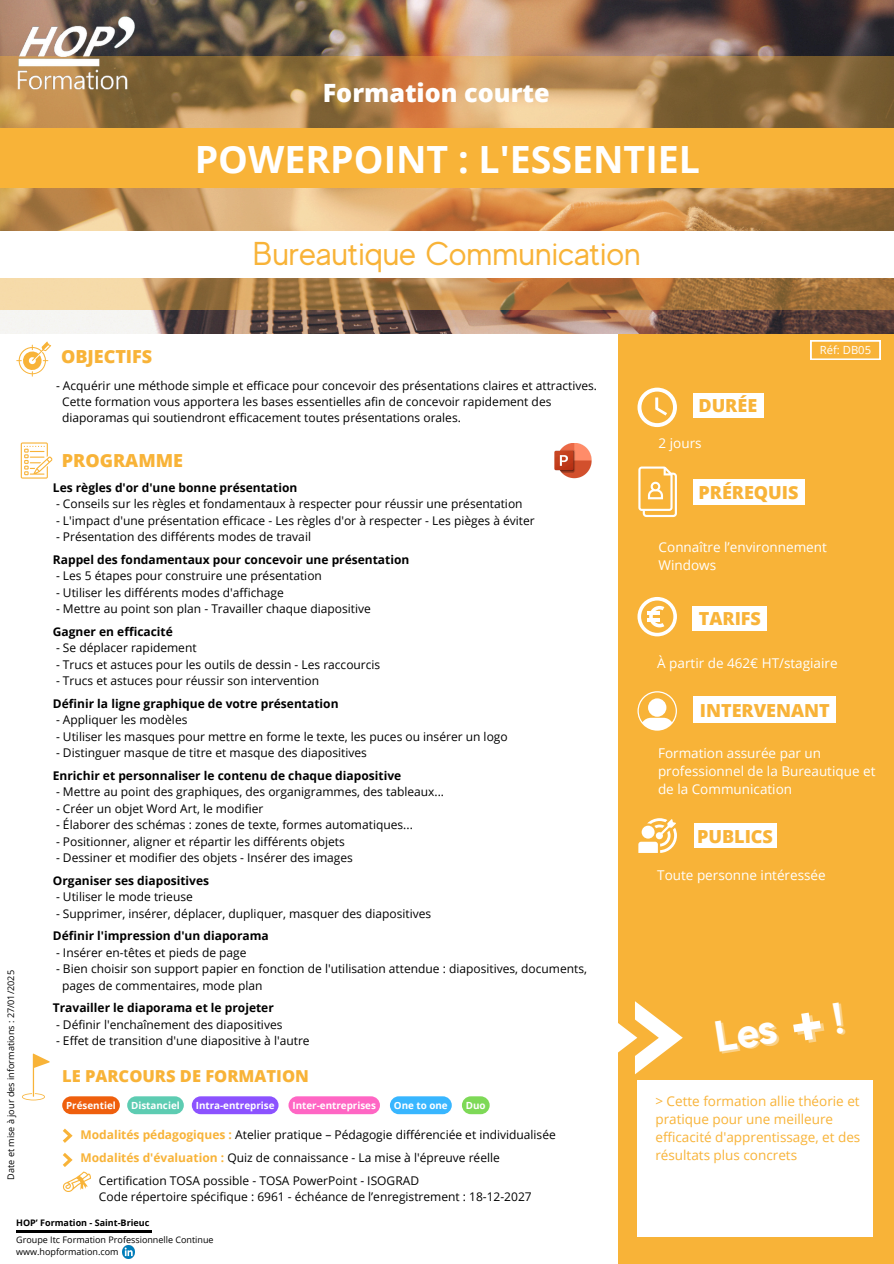
<style>
.page{position:relative;width:894px;height:1264px;background:#fff}
.page>*{position:absolute;margin:0;border:0;box-sizing:border-box;transform-origin:0 0}
.t1{font:700 37.5px "Open Sans";color:#fff}
.t2{font:33px "MADE Evolve Sans";color:#f8b338}
.t3{font:800 25.2px "Open Sans";color:#fff}
.t4{font:800 18px "Open Sans";color:#f8b338}
.t5{font:800 16.5px "Open Sans";color:#f8b338}
.t6{font:13.5px/18px "Open Sans";color:#fff}
.t7{font:13.5px/18px "Open Sans";color:#f8b338}
.t8{font:12px "Open Sans";color:#000}
.t9{font:700 12px "Open Sans";color:#000}
.t10{font:11.25px "Open Sans";color:#fff}
.t11{font:700 9.9px "Open Sans";color:#fff}
.t12{font:9.15px "Open Sans";color:#000}
.t13{font:9px "Open Sans";color:#000}
.t14{font:700 9px "Open Sans";color:#000}
.s1{font-weight:700;color:#f8b338}
</style>
<div class="page">
<div style="left:618px;top:214px;width:275px;height:1049px;background:#f8b338"></div>
<img style="left:0;top:0;width:893px;height:334px">
<svg style="left:0;top:57px;width:893px;height:253px;background:#b78a54"></svg>
<div style="left:0;top:128px;width:893px;height:60px;background:#f8b338"></div>
<div style="left:0;top:231px;width:893px;height:47px;background:#fff"></div>
<svg style="left:637px;top:387px;width:39px;height:40px"></svg>
<div style="left:692px;top:393px;width:71px;height:25px;background:#fff"></div>
<svg style="left:637px;top:597px;width:39px;height:39px"></svg>
<hr style="left:647px;top:618px;width:12px;height:4px;background:#fff">
<hr style="left:647px;top:611px;width:12px;height:4px;background:#fff">
<div style="left:692px;top:605px;width:74px;height:25px;background:#fff"></div>
<svg style="left:638px;top:466px;width:38px;height:51px"></svg>
<div style="left:692px;top:479px;width:112px;height:25px;background:#fff"></div>
<svg style="left:16px;top:341px;width:35px;height:35px"></svg>
<svg style="left:21px;top:442px;width:31px;height:36px"></svg>
<svg style="left:22px;top:1053px;width:28px;height:47px"></svg>
<svg style="left:810px;top:340px;width:70px;height:19px"></svg>
<svg style="left:637px;top:691px;width:39px;height:39px"></svg>
<div style="left:693px;top:823px;width:83px;height:25px;background:#fff"></div>
<svg style="left:618px;top:1001px;width:64px;height:73px"></svg>
<div style="left:637px;top:1080px;width:236px;height:157px;background:#fff"></div>
<svg style="left:638px;top:818px;width:38px;height:35px"></svg>
<svg style="left:122px;top:1245px;width:12px;height:13px"></svg>
<div style="left:693px;top:696px;width:142px;height:27px;background:#fff"></div>
<img style="left:0;top:0;width:155px;height:115px">
<hr style="left:16px;top:1230px;width:135px;height:2px;background:#000">
<svg style="left:63px;top:1128px;width:10px;height:14px"></svg>
<svg style="left:63px;top:1153px;width:28px;height:38px"></svg>
<div style="left:62px;top:1096px;width:58px;height:18px;background:#ef5f0d;border-radius:9px"></div>
<div style="left:462px;top:1096px;width:27px;height:18px;background:#7ed957;border-radius:9px"></div>
<div style="left:127px;top:1096px;width:57px;height:18px;background:#5dccb2;border-radius:9px"></div>
<div style="left:288px;top:1096px;width:92px;height:18px;background:#ff66c4;border-radius:9px"></div>
<div style="left:192px;top:1096px;width:86px;height:18px;background:#8c52ff;border-radius:9px"></div>
<div style="left:390px;top:1096px;width:61px;height:18px;background:#38b6ff;border-radius:9px"></div>
<img style="left:554px;top:443px;width:38px;height:35px">
<p class="t3" style="left:322px;top:75px;width:228px">Formation courte</p>
<p class="t1" style="left:195px;top:132px;width:506px">POWERPOINT : L'ESSENTIEL</p>
<p class="t12" style="left:4px;top:1179px;width:211px;rotate:-90deg">Date et mise à jour des informations : 27/01/2025</p>
<p class="t2" style="left:253px;top:235px;width:389px">Bureautique Communication</p>
<p class="t4" style="left:61px;top:344px;width:93px">OBJECTIFS</p>
<h4 class="t8" style="left:56px;top:377px;width:542px">- Acquérir une méthode simple et efficace pour concevoir des présentations claires et attractives.</h4>
<h2 class="t8" style="left:62px;top:393px;width:490px">Cette formation vous apportera les bases essentielles afin de concevoir rapidement des</h2>
<h3 class="t8" style="left:62px;top:409px;width:400px">diaporamas qui soutiendront efficacement toutes présentations orales.</h3>
<p class="t4" style="left:62px;top:447px;width:123px">PROGRAMME</p>
<p class="t9" style="left:53px;top:478px;width:246px">Les règles d'or d'une bonne présentation</p>
<p class="t8" style="left:56px;top:495px;width:468px">- Conseils sur les règles et fondamentaux à respecter pour réussir une présentation</p>
<h5 class="t8" style="left:56px;top:511px;width:480px">- L'impact d'une présentation efficace - Les règles d'or à respecter - Les pièges à éviter</h5>
<h6 class="t8" style="left:56px;top:528px;width:256px">- Présentation des différents modes de travail</h6>
<p class="t9" style="left:53px;top:550px;width:358px">Rappel des fondamentaux pour concevoir une présentation</p>
<h5 class="t8" style="left:56px;top:567px;width:267px">- Les 5 étapes pour construire une présentation</h5>
<h6 class="t8" style="left:56px;top:583px;width:229px">- Utiliser les différents modes d'affichage</h6>
<p class="t8" style="left:56px;top:600px;width:316px">- Mettre au point son plan - Travailler chaque diapositive</p>
<h6 class="t9" style="left:53px;top:622px;width:121px">Gagner en efficacité</h6>
<p class="t8" style="left:56px;top:639px;width:142px">- Se déplacer rapidement</p>
<h5 class="t8" style="left:56px;top:655px;width:326px">- Trucs et astuces pour les outils de dessin - Les raccourcis</h5>
<h6 class="t8" style="left:56px;top:672px;width:264px">- Trucs et astuces pour réussir son intervention</h6>
<p class="t9" style="left:53px;top:694px;width:287px">Définir la ligne graphique de votre présentation</p>
<h5 class="t8" style="left:56px;top:711px;width:133px">- Appliquer les modèles</h5>
<h6 class="t8" style="left:56px;top:728px;width:453px">- Utiliser les masques pour mettre en forme le texte, les puces ou insérer un logo</h6>
<p class="t8" style="left:56px;top:744px;width:312px">- Distinguer masque de titre et masque des diapositives</p>
<h6 class="t9" style="left:53px;top:767px;width:350px">Enrichir et personnaliser le contenu de chaque diapositive</h6>
<p class="t8" style="left:56px;top:783px;width:389px">- Mettre au point des graphiques, des organigrammes, des tableaux...</p>
<h5 class="t8" style="left:56px;top:800px;width:209px">- Créer un objet Word Art, le modifier</h5>
<p class="t8" style="left:56px;top:816px;width:358px">- Élaborer des schémas : zones de texte, formes automatiques...</p>
<p class="t8" style="left:56px;top:833px;width:290px">- Positionner, aligner et répartir les différents objets</p>
<p class="t8" style="left:56px;top:849px;width:298px">- Dessiner et modifier des objets - Insérer des images</p>
<p class="t9" style="left:53px;top:872px;width:158px">Organiser ses diapositives</p>
<h5 class="t8" style="left:56px;top:888px;width:138px">- Utiliser le mode trieuse</h5>
<p class="t8" style="left:56px;top:905px;width:376px">- Supprimer, insérer, déplacer, dupliquer, masquer des diapositives</p>
<p class="t9" style="left:53px;top:927px;width:217px">Définir l'impression d'un diaporama</p>
<p class="t8" style="left:56px;top:944px;width:192px">- Insérer en-têtes et pieds de page</p>
<p class="t8" style="left:56px;top:960px;width:532px">- Bien choisir son support papier en fonction de l'utilisation attendue : diapositives, documents,</p>
<p class="t8" style="left:62px;top:977px;width:202px">pages de commentaires, mode plan</p>
<p class="t9" style="left:53px;top:999px;width:222px">Travailler le diaporama et le projeter</p>
<p class="t8" style="left:56px;top:1016px;width:228px">- Définir l'enchaînement des diapositives</p>
<p class="t8" style="left:56px;top:1032px;width:255px">- Effet de transition d'une diapositive à l'autre</p>
<p class="t5" style="left:62px;top:1064px;width:248px">LE PARCOURS DE FORMATION</p>
<p class="t4" style="left:698px;top:393px;width:60px">DURÉE</p>
<p class="t6" style="left:658px;top:433px;width:44px">2 jours</p>
<p class="t4" style="left:698px;top:479px;width:102px">PRÉREQUIS</p>
<p class="t10" style="left:819px;top:342px;width:53px">Réf: DB05</p>
<p class="t6" style="left:658px;top:538px;width:170px">Connaître l’environnement<br>Windows</p>
<p class="t4" style="left:698px;top:605px;width:64px">TARIFS</p>
<p class="t6" style="left:657px;top:654px;width:182px">À partir de 462€ HT/stagiaire</p>
<p class="t4" style="left:699px;top:697px;width:131px">INTERVENANT</p>
<p class="t6" style="left:657px;top:743px;width:219px">Formation assurée par un professionnel de la Bureautique et de la Communication</p>
<p class="t4" style="left:697px;top:823px;width:77px">PUBLICS</p>
<p class="t6" style="left:657px;top:865px;width:170px">Toute personne intéressée</p>
<p class="t11" style="left:66px;top:1098px;width:51px">Présentiel</p>
<p class="t11" style="left:131px;top:1098px;width:50px">Distanciel</p>
<p class="t11" style="left:196px;top:1098px;width:80px">Intra-entreprise</p>
<p class="t11" style="left:292px;top:1098px;width:85px">Inter-entreprises</p>
<p class="t11" style="left:394px;top:1098px;width:55px">One to one</p>
<p class="t11" style="left:465px;top:1098px;width:21px">Duo</p>
<h5 class="t7" style="left:655px;top:1091px;width:206px">&gt; Cette formation allie théorie et pratique pour une meilleure efficacité d'apprentissage, et des résultats plus concrets</h5>
<p class="t8" style="left:80px;top:1126px;width:477px"><span class="s1">Modalités pédagogiques :</span> Atelier pratique – Pédagogie différenciée et individualisée</p>
<p class="t8" style="left:80px;top:1149px;width:421px"><span class="s1">Modalités d'évaluation :</span> Quiz de connaissance - La mise à l'épreuve réelle</p>
<p class="t8" style="left:99px;top:1172px;width:321px">Certification TOSA possible - TOSA PowerPoint - ISOGRAD</p>
<p class="t8" style="left:99px;top:1188px;width:434px">Code répertoire spécifique : 6961 - échéance de l’enregistrement : 18-12-2027</p>
<p class="t14" style="left:16px;top:1216px;width:135px">HOP’ Formation - Saint-Brieuc</p>
<p class="t13" style="left:16px;top:1233px;width:199px">Groupe Itc Formation Professionnelle Continue</p>
<p class="t13" style="left:16px;top:1245px;width:104px">www.hopformation.com</p>
</div>
